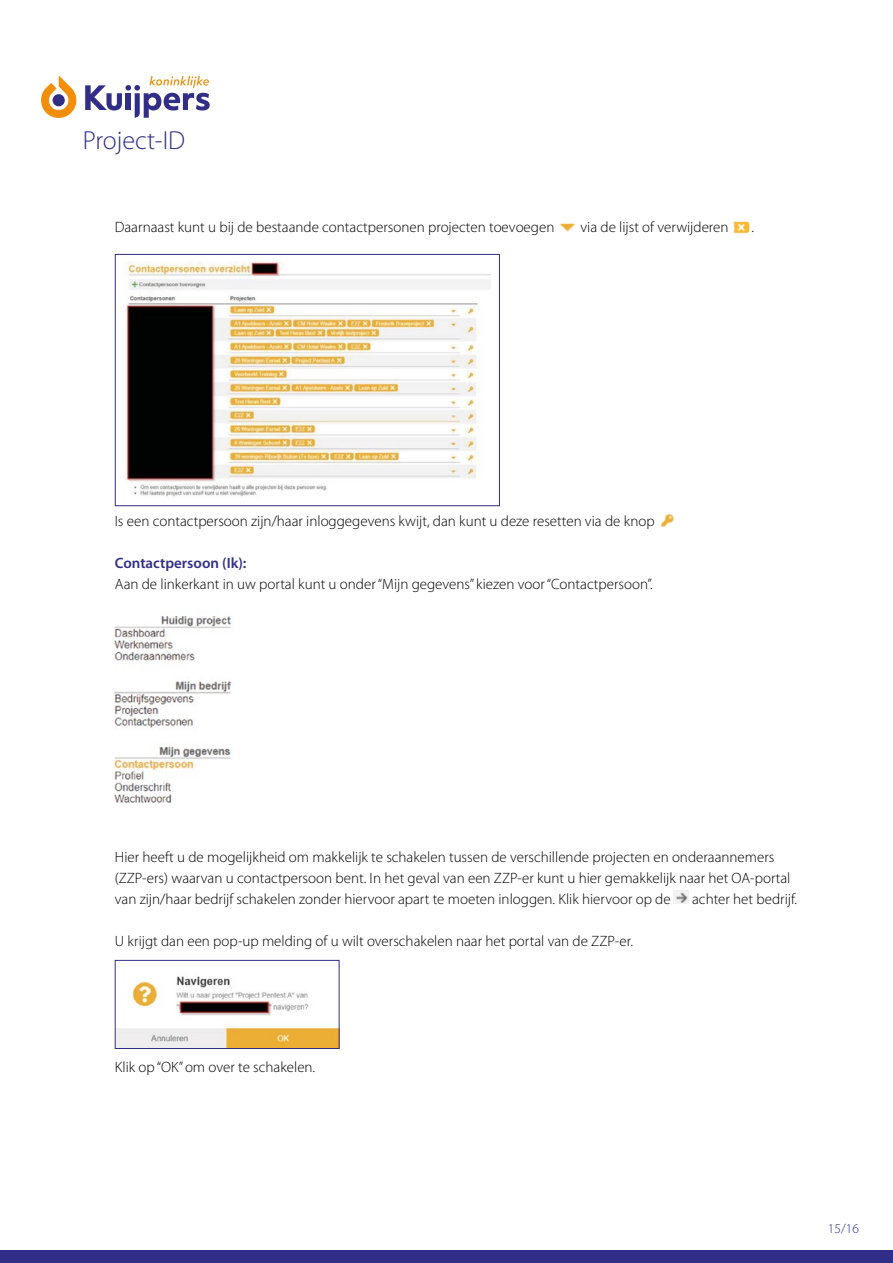
<style>
.page{position:relative;width:893px;height:1263px;background:#fff}
.page>*{position:absolute;margin:0;border:0;box-sizing:border-box;transform-origin:0 0}
.t1{font:300 26.25px "Myriad Pro";color:#302e87}
.t2{font:300 15px/21px "Myriad Pro";color:#000}
.t3{font:600 15px "Myriad Pro";color:#302e87}
.t4{font:300 13.5px "Myriad Pro";color:#302e87}
</style>
<div class="page">
<div style="left:0;top:1250px;width:893px;height:13px;background:#302e87"></div>
<svg style="left:41px;top:75px;width:36px;height:43px"></svg>
<svg style="left:85px;top:76px;width:125px;height:42px"></svg>
<img style="left:559px;top:223px;width:17px;height:9px">
<img style="left:734px;top:222px;width:15px;height:11px">
<img style="left:124px;top:261px;width:367px;height:236px">
<div style="left:115px;top:254px;width:385px;height:252px;border:1px solid #302e87"></div>
<img style="left:660px;top:514px;width:14px;height:13px">
<img style="left:115px;top:616px;width:117px;height:187px">
<img style="left:674px;top:891px;width:15px;height:13px">
<img style="left:117px;top:976px;width:220px;height:71px">
<div style="left:115px;top:960px;width:224px;height:89px;border:1px solid #302e87"></div>
<h1 class="t1" style="left:83px;top:126px;width:104px">Project-ID</h1>
<p class="t2" style="left:115px;top:216px;width:441px">Daarnaast kunt u bij de bestaande contactpersonen projecten toevoegen</p>
<p class="t2" style="left:580px;top:216px;width:149px">via de lijst of verwijderen</p>
<p class="t2" style="left:751px;top:216px;width:4px">.</p>
<p class="t2" style="left:115px;top:510px;width:541px">Is een contactpersoon zijn/haar inloggegevens kwijt, dan kunt u deze resetten via de knop</p>
<p class="t3" style="left:115px;top:554px;width:133px">Contactpersoon (Ik):</p>
<p class="t2" style="left:115px;top:573px;width:539px">Aan de linkerkant in uw portal kunt u onder “Mijn gegevens” kiezen voor “Contactpersoon”.</p>
<p class="t2" style="left:115px;top:846px;width:677px">Hier heeft u de mogelijkheid om makkelijk te schakelen tussen de verschillende projecten en onderaannemers (ZZP-ers) waarvan u contactpersoon bent. In het geval van een ZZP-er kunt u hier gemakkelijk naar het OA-portal van zijn/haar bedrijf schakelen zonder hiervoor apart te moeten inloggen. Klik hiervoor op de</p>
<p class="t2" style="left:692px;top:888px;width:106px">achter het bedrijf.</p>
<p class="t2" style="left:115px;top:930px;width:520px">U krijgt dan een pop-up melding of u wilt overschakelen naar het portal van de ZZP-er.</p>
<p class="t2" style="left:115px;top:1056px;width:202px">Klik op “OK” om over te schakelen.</p>
<p class="t4" style="left:828px;top:1221px;width:33px">15/16</p>
</div>
